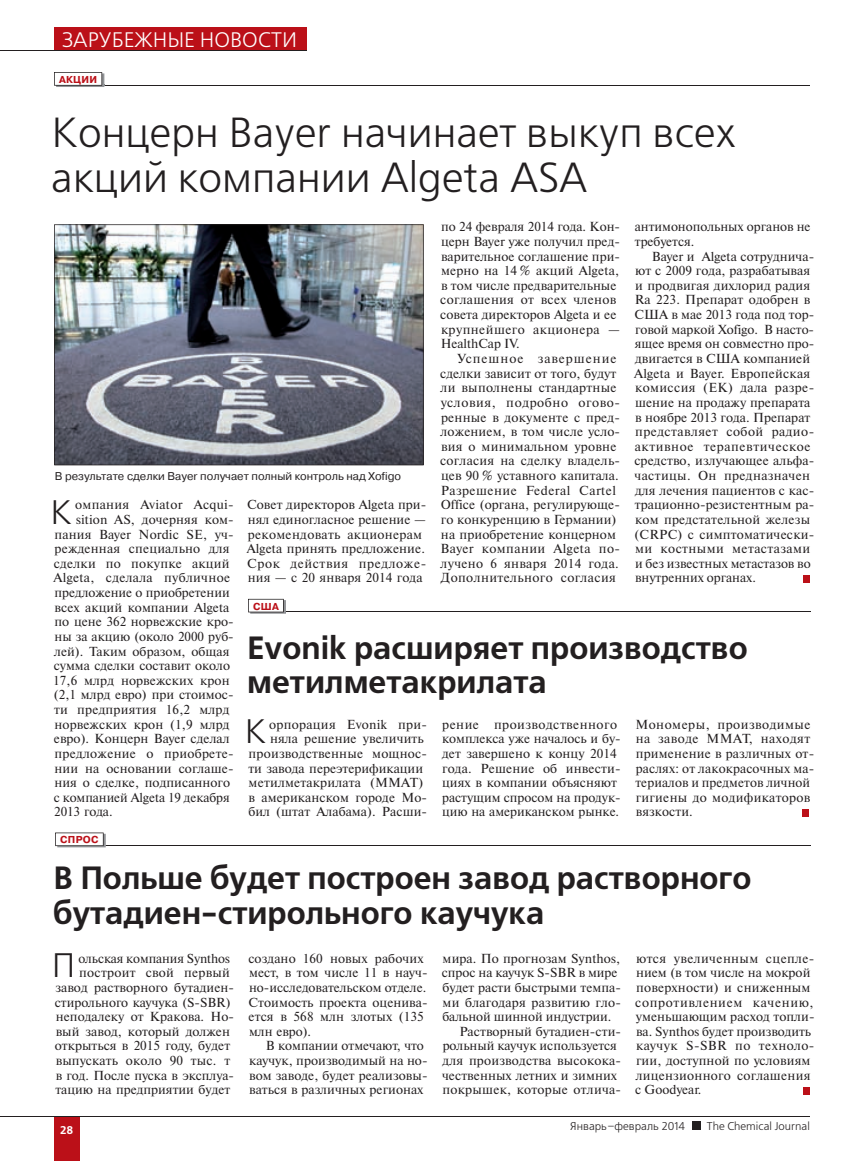
<style>
.page{position:relative;width:864px;height:1161px;background:#fff}
.page>*{position:absolute;margin:0;border:0;box-sizing:border-box;transform-origin:0 0}
.t1{font:42px/45px "Free Set C";color:#231f20}
.t2{font:33.9px "Free Set C";color:#231f20}
.t3{font:700 32.1px/34.5px "Free Set C";color:#231f20}
.t4{font:21px "Free Set C";color:#fff}
.t5{font:21px "Free Set C";letter-spacing:.04em;color:#fff}
.t6{font:13.05px/14.7px "Newton C";letter-spacing:.005em;color:#231f20}
.t7{font:13.05px "Newton C";letter-spacing:.025em;color:#231f20}
.t8{font:11.25px "Pragmatica C";color:#231f20}
.t9{font:11.25px "Free Set C";color:#231f20}
.t10{font:700 11.25px "Free Set C";color:#fff}
.t11{font:700 10.05px "Pragmatica C";letter-spacing:.03em;color:#bb1018}
</style>
<div class="page">
<hr style="left:102px;top:85px;width:707px;height:1px;background:#231f20">
<hr style="left:103px;top:845px;width:707px;height:1px;background:#231f20">
<img style="left:56px;top:86px;width:48px;height:1px">
<svg style="left:54px;top:72px;width:50px;height:14px"></svg>
<img style="left:57px;top:846px;width:49px;height:1px">
<svg style="left:55px;top:832px;width:51px;height:14px"></svg>
<hr style="left:280px;top:611px;width:530px;height:1px;background:#231f20">
<img style="left:250px;top:612px;width:36px;height:2px">
<svg style="left:248px;top:599px;width:38px;height:13px"></svg>
<div style="left:802px;top:809px;width:7px;height:7px;background:#bb1018"></div>
<div style="left:802px;top:1087px;width:7px;height:7px;background:#bb1018"></div>
<img style="left:54px;top:224px;width:369px;height:241px">
<div style="left:803px;top:575px;width:7px;height:7px;background:#bb1018"></div>
<div style="left:54px;top:1116px;width:26px;height:45px;background:#bb1018"></div>
<hr style="left:0;top:1116px;width:54px;height:1px;background:#231f20">
<hr style="left:54px;top:1116px;width:755px;height:1px;background:#231f20">
<div style="left:691px;top:1121px;width:9px;height:9px;background:#231f20"></div>
<div style="left:54px;top:27px;width:252px;height:24px;background:#bb1018"></div>
<hr style="left:0;top:51px;width:54px;height:1px;background:#231f20">
<hr style="left:54px;top:51px;width:252px;height:1px;background:#231f20">
<h3 class="t5" style="left:62px;top:31px;width:144px">PLAST/ПЛАСТ</h3>
<h3 class="t4" style="left:63px;top:31px;width:236px">ЗАРУБЕЖНЫЕ НОВОСТИ</h3>
<p class="t11" style="left:59px;top:76px;width:40px">АКЦИИ</p>
<h1 class="t1" style="left:51px;top:113px;width:686px">Концерн Bayer начинает выкуп всех акций компании Algeta ASA</h1>
<p class="t6" style="left:440px;top:221px;width:181px">по 24 февраля 2014 года. Кон&shy;церн Bayer уже получил пред&shy;варительное соглашение при&shy;мерно на 14 % акций Algeta, в том числе предварительные соглашения от всех членов совета директоров Algeta и ее крупнейшего акционера —<br>HealthCap IV.</p>
<p class="t6" style="left:440px;top:352px;width:181px;text-indent:17px">Успешное завершение сделки зависит от того, будут ли выполнены стандартные условия, подробно огово&shy;ренные в документе с пред&shy;ложением, в том числе усло&shy;вия о минимальном уровне согласия на сделку владель&shy;цев 90 % уставного капитала.<br>Разрешение Federal Cartel<br>Office (органа, регулирующе&shy;го конкуренцию в Германии) на приобретение концерном<br>Bayer компании Algeta по&shy;лучено 6 января 2014 года.<br>Дополнительного согласия</p>
<p class="t6" style="left:634px;top:221px;width:177px">антимонопольных органов не требуется.</p>
<p class="t6" style="left:633px;top:250px;width:182px;text-indent:18px">Bayer и Algeta сотруднича&shy;ют с 2009 года, разрабатывая и продвигая дихлорид радия<br>Ra 223. Препарат одобрен в<br>США в мае 2013 года под тор&shy;говой маркой Xofigo. В насто&shy;ящее время он совместно про&shy;двигается в США компанией<br>Algeta и Bayer. Европейская комиссия (ЕК) дала разре&shy;шение на продажу препарата в ноябре 2013 года. Препарат представляет собой радио&shy;активное терапевтическое средство, излучающее альфа&shy;частицы. Он предназначен для лечения пациентов с кас&shy;трационно-резистентным ра&shy;ком предстательной железы (CRPC) с симптоматически&shy;ми костными метастазами и без известных метастазов во внутренних органах.</p>
<p class="t8" style="left:55px;top:472px;width:348px">В результате сделки Bayer получает полный контроль над Xofigo</p>
<p class="t6" style="left:246px;top:498px;width:181px">Совет директоров Algeta при&shy;нял единогласное решение — рекомендовать акционерам<br>Algeta принять предложение.<br>Срок действия предложе&shy;ния — с 20 января 2014 года</p>
<p class="t11" style="left:253px;top:602px;width:27px">США</p>
<h3 class="t3" style="left:247px;top:633px;width:502px">Evonik расширяет производство метилметакрилата</h3>
<h2 class="t2" style="left:244px;top:718px;width:23px">К</h2>
<p class="t6" style="left:269px;top:718px;width:159px">орпорация Evonik при-</p>
<h2 class="t2" style="left:51px;top:498px;width:23px">К</h2>
<p class="t7" style="left:75px;top:500px;width:160px">омпания Aviator Acqui-</p>
<p class="t6" style="left:76px;top:513px;width:159px">sition AS, дочерняя ком-</p>
<p class="t6" style="left:55px;top:528px;width:180px">пания Bayer Nordic SE, уч-</p>
<p class="t6" style="left:55px;top:542px;width:176px">режденная специально для</p>
<p class="t6" style="left:54px;top:557px;width:177px">сделки по покупке акций</p>
<p class="t7" style="left:53px;top:573px;width:178px">Algeta, сделала публичное</p>
<p class="t6" style="left:55px;top:586px;width:176px">предложение о приобретении</p>
<p class="t6" style="left:55px;top:601px;width:176px">всех акций компании Algeta</p>
<p class="t6" style="left:55px;top:615px;width:180px">по цене 362 норвежские кро-</p>
<p class="t6" style="left:55px;top:630px;width:180px">ны за акцию (около 2000 руб-</p>
<p class="t6" style="left:54px;top:645px;width:177px">лей). Таким образом, общая</p>
<p class="t6" style="left:54px;top:659px;width:178px">сумма сделки составит около</p>
<p class="t6" style="left:53px;top:674px;width:178px">17,6 млрд норвежских крон</p>
<p class="t6" style="left:54px;top:689px;width:181px">(2,1 млрд евро) при стоимос-</p>
<p class="t6" style="left:54px;top:703px;width:177px">ти предприятия 16,2 млрд</p>
<p class="t6" style="left:54px;top:718px;width:176px">норвежских крон (1,9 млрд</p>
<p class="t6" style="left:54px;top:732px;width:177px">евро). Концерн Bayer сделал</p>
<p class="t6" style="left:54px;top:747px;width:180px">предложение о приобрете-</p>
<p class="t6" style="left:54px;top:762px;width:180px">нии на основании соглаше-</p>
<p class="t6" style="left:54px;top:776px;width:177px">ния о сделке, подписанного</p>
<p class="t6" style="left:54px;top:791px;width:177px">с компанией Algeta 19 декабря</p>
<p class="t6" style="left:54px;top:806px;width:60px">2013 года.</p>
<p class="t6" style="left:442px;top:718px;width:180px">рение производственного комплекса уже началось и бу&shy;дет завершено к концу 2014 года. Решение об инвести&shy;циях в компании объясняют растущим спросом на продук&shy;цию на американском рынке.</p>
<p class="t6" style="left:635px;top:718px;width:180px">Мономеры, производимые на заводе ММАТ, находят применение в различных от&shy;раслях: от лакокрасочных ма&shy;териалов и предметов личной гигиены до модификаторов вязкости.</p>
<p class="t6" style="left:270px;top:732px;width:155px">няла решение увеличить</p>
<p class="t6" style="left:248px;top:747px;width:180px">производственные мощнос-</p>
<p class="t6" style="left:248px;top:762px;width:176px">ти завода переэтерификации</p>
<p class="t6" style="left:248px;top:776px;width:176px">метилметакрилата (MMAT)</p>
<p class="t6" style="left:248px;top:791px;width:180px">в американском городе Мо-</p>
<p class="t6" style="left:248px;top:806px;width:180px">бил (штат Алабама). Расши-</p>
<p class="t11" style="left:60px;top:836px;width:40px">СПРОС</p>
<h3 class="t3" style="left:53px;top:863px;width:699px">В Польше будет построен завод растворного бутадиен-стирольного каучука</h3>
<h2 class="t2" style="left:52px;top:952px;width:25px">П</h2>
<p class="t6" style="left:78px;top:952px;width:153px">ольская компания Synthos</p>
<p class="t6" style="left:248px;top:952px;width:181px">создано 160 новых рабочих мест, в том числе 11 в науч&shy;но-исследовательском отделе.<br>Стоимость проекта оценива&shy;ется в 568 млн злотых (135 млн евро).</p>
<p class="t6" style="left:249px;top:1040px;width:180px;text-indent:17px">В компании отмечают, что каучук, производимый на но&shy;вом заводе, будет реализовы&shy;ваться в различных регионах</p>
<p class="t6" style="left:442px;top:952px;width:179px">мира. По прогнозам Synthos,</p>
<p class="t6" style="left:441px;top:966px;width:177px">спрос на каучук S-SBR в мире</p>
<p class="t6" style="left:442px;top:981px;width:180px">будет расти быстрыми темпа-</p>
<p class="t6" style="left:442px;top:996px;width:180px">ми благодаря развитию гло-</p>
<p class="t6" style="left:442px;top:1010px;width:170px">бальной шинной индустрии.</p>
<p class="t6" style="left:459px;top:1025px;width:163px">Растворный бутадиен-сти-</p>
<p class="t6" style="left:442px;top:1040px;width:176px">рольный каучук используется</p>
<p class="t6" style="left:442px;top:1054px;width:180px">для производства высокока-</p>
<p class="t6" style="left:442px;top:1069px;width:176px">чественных летних и зимних</p>
<p class="t6" style="left:442px;top:1083px;width:180px">покрышек, которые отлича-</p>
<p class="t6" style="left:635px;top:952px;width:181px">ются увеличенным сцепле&shy;нием (в том числе на мокрой поверхности) и сниженным сопротивлением качению, уменьшающим расход топли&shy;ва. Synthos будет производить каучук S-SBR по техноло&shy;гии, доступной по условиям лицензионного соглашения с Goodyear.</p>
<p class="t6" style="left:79px;top:966px;width:152px">построит свой первый</p>
<p class="t6" style="left:55px;top:981px;width:180px">завод растворного бутадиен-</p>
<p class="t6" style="left:55px;top:996px;width:177px">стирольного каучука (S-SBR)</p>
<p class="t6" style="left:56px;top:1010px;width:180px">неподалеку от Кракова. Но-</p>
<p class="t6" style="left:56px;top:1025px;width:176px">вый завод, который должен</p>
<p class="t6" style="left:55px;top:1040px;width:177px">открыться в 2015 году, будет</p>
<p class="t6" style="left:56px;top:1054px;width:176px">выпускать около 90 тыс. т</p>
<p class="t6" style="left:56px;top:1069px;width:180px">в год. После пуска в эксплуа-</p>
<p class="t6" style="left:55px;top:1083px;width:176px">тацию на предприятии будет</p>
<p class="t10" style="left:60px;top:1125px;width:15px">28</p>
<p class="t9" style="left:569px;top:1121px;width:117px">Январь–февраль 2014</p>
<p class="t9" style="left:706px;top:1121px;width:104px">The Chemical Journal</p>
</div>
